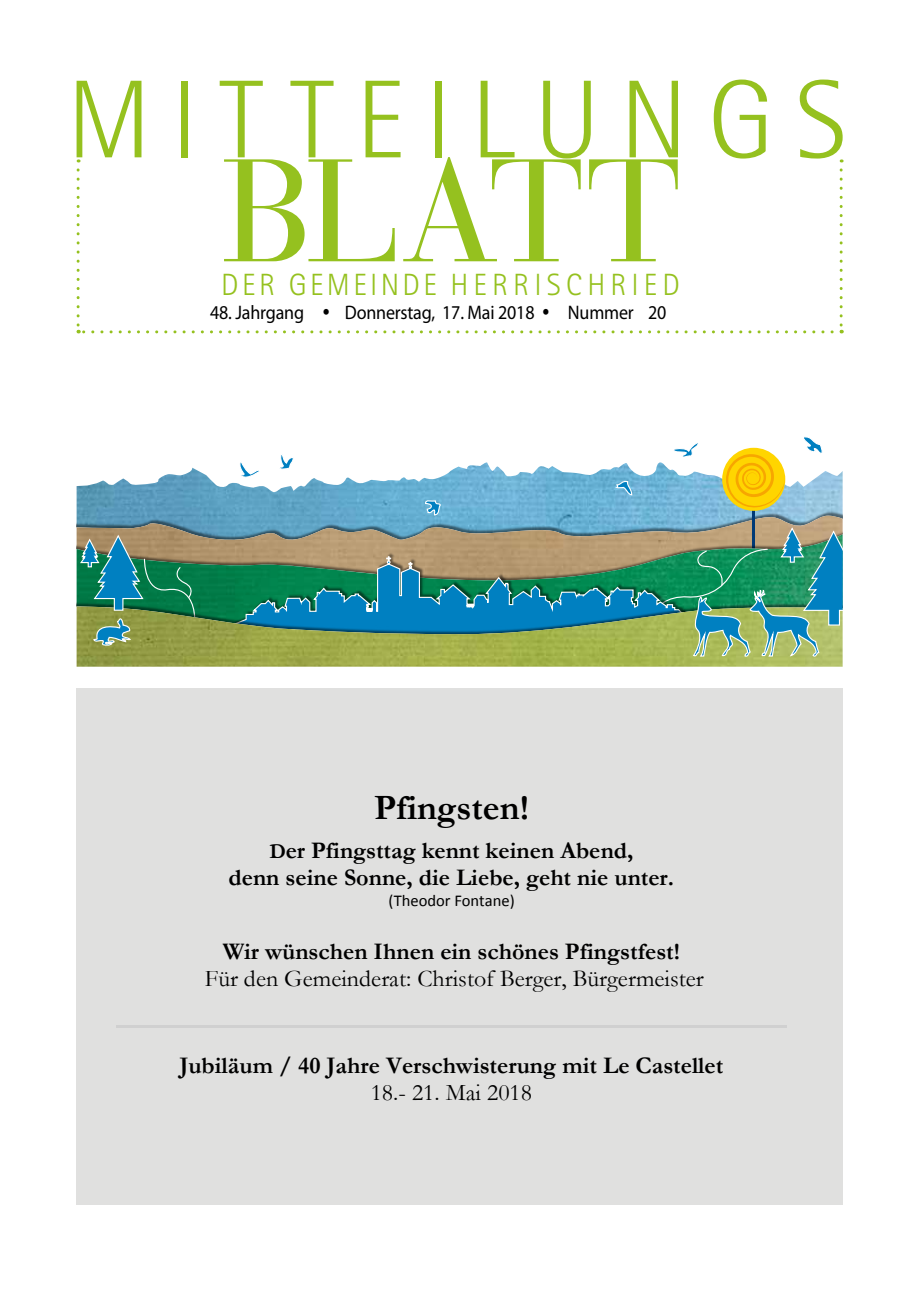
<style>
.page{position:relative;width:915px;height:1297px;background:#fff}
.page>*{position:absolute;margin:0;border:0;box-sizing:border-box;transform-origin:0 0}
.t1{font:144.75px "Bauer Bodoni";letter-spacing:-.02em;color:#95c11f}
.t2{font:300 111px "Rotis Semi Sans";letter-spacing:.18em;color:#95c11f}
.t3{font:700 36px "Garamond";color:#000}
.t4{font:300 30.75px "Rotis Sans Serif";letter-spacing:.16em;color:#95c11f}
.t5{font:700 24px/27px "Garamond";color:#000;text-align:center}
.t6{font:24px "Garamond";color:#000}
.t7{font:19.65px "Myriad Pro";letter-spacing:-.01em;color:#000;scale:.92 1}
.t8{font:16.5px "Calibri";color:#000}
.s1{font-size:21px}
</style>
<div class="page">
<div style="left:77px;top:689px;width:765px;height:526px;background:#e0e0df"></div>
<img style="left:77px;top:462px;width:765px;height:49px">
<div style="left:77px;top:511px;width:765px;height:91px;background:#000;opacity:.5"></div>
<img style="left:77px;top:514px;width:765px;height:10px">
<hr style="left:752px;top:481px;width:3px;height:70px;background:#003a76">
<svg style="left:77px;top:526px;width:765px;height:141px;background:#659774"></svg>
<svg style="left:804px;top:437px;width:18px;height:16px"></svg>
<svg style="left:674px;top:443px;width:24px;height:14px"></svg>
<svg style="left:237px;top:462px;width:25px;height:19px"></svg>
<svg style="left:276px;top:455px;width:18px;height:15px"></svg>
<svg style="left:424px;top:499px;width:17px;height:17px"></svg>
<svg style="left:613px;top:480px;width:19px;height:16px"></svg>
<div style="left:722px;top:448px;width:63px;height:63px;background:#ffd500;border-radius:50%"></div>
<svg style="left:725px;top:454px;width:59px;height:54px"></svg>
<svg style="left:839px;top:170px;width:3px;height:163px"></svg>
<svg style="left:77px;top:170px;width:754px;height:163px"></svg>
<hr style="left:116px;top:1025px;width:670px;height:3px;background:#d0d0d0">
<div style="left:40px;top:1205px;width:822px;height:44px;background:#fff"></div>
<h2 class="t2" style="left:67px;top:56px;width:781px">MITTEILUNGS</h2>
<h1 class="t1" style="left:222px;top:125px;width:460px">BLATT</h1>
<p class="t4" style="left:221px;top:267px;width:460px">DER GEMEINDE HERRISCHRIED</p>
<p class="t7" style="left:210px;top:300px;width:497px">48. Jahrgang • Donnerstag, 17. Mai 2018 • Nummer 20</p>
<h3 class="t3" style="left:374px;top:783px;width:156px">Pfingsten!</h3>
<p class="t5" style="left:228px;top:836px;width:447px"><span class="s1">D</span>er Pfingsttag kennt keinen Abend,<br>denn seine Sonne, die Liebe, geht nie unter.</p>
<p class="t8" style="left:388px;top:890px;width:128px">(Theodor Fontane)</p>
<p class="t5" style="left:222px;top:938px;width:458px">Wir wünschen Ihnen ein schönes Pfingstfest!</p>
<p class="t6" style="left:205px;top:962px;width:500px">Für den Gemeinderat: Christof Berger, Bürgermeister</p>
<p class="t5" style="left:179px;top:1052px;width:545px">Jubiläum / 40 Jahre Verschwisterung mit Le Castellet</p>
<p class="t6" style="left:370px;top:1076px;width:163px">18.- 21. Mai 2018</p>
</div>
